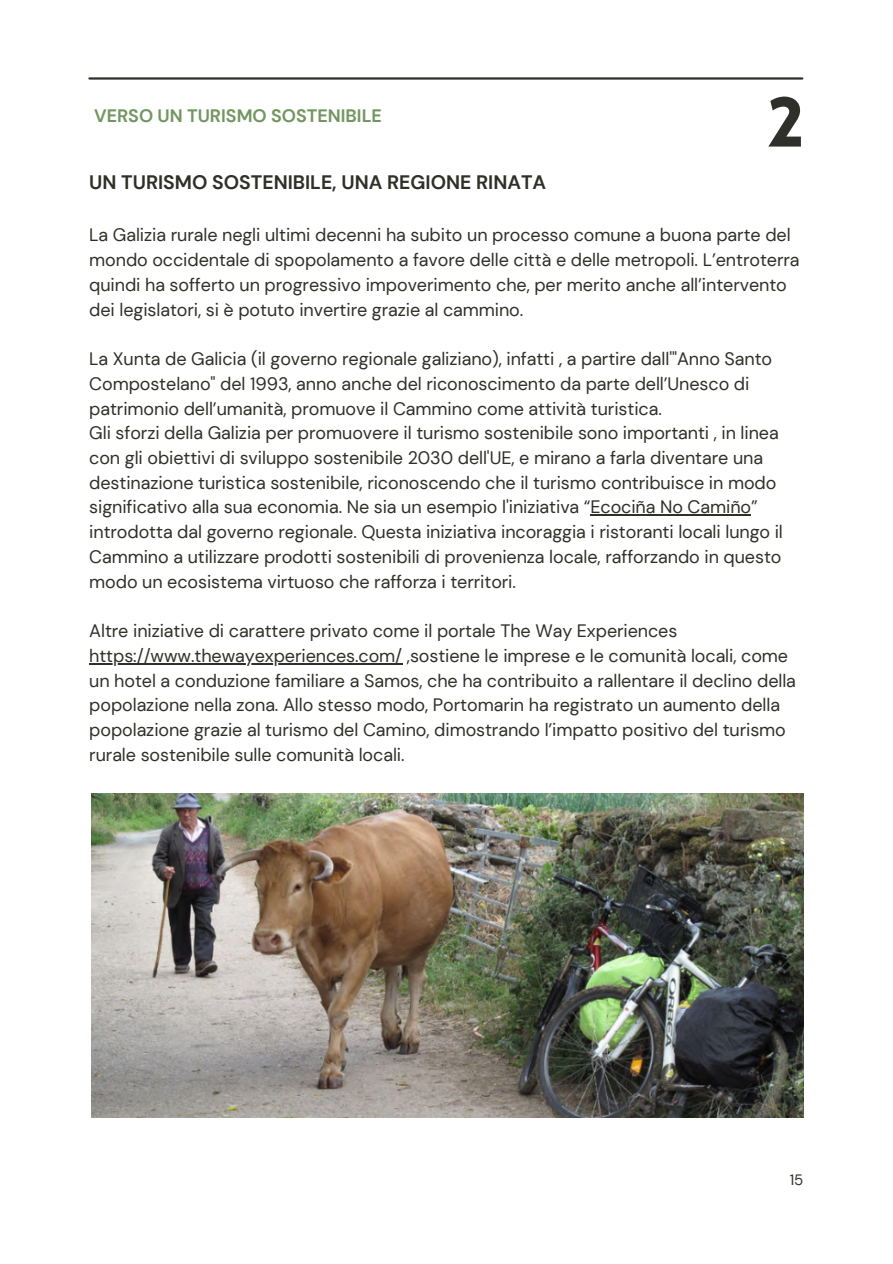
<style>
.page{position:relative;width:893px;height:1264px;background:#fff}
.page>*{position:absolute;margin:0;border:0;box-sizing:border-box;transform-origin:0 0}
.t1{font:900 69px "Lovelo";color:#2f3029}
.t2{font:700 19.5px "DM Sans";color:#2f3029}
.t3{font:18px/24.8px "DM Sans";letter-spacing:-.005em;color:#2f3029}
.t4{font:700 18px "DM Sans";color:#739660}
.t5{font:15px "DM Sans";color:#2f3029}
</style>
<div class="page">
<hr style="left:89px;top:77px;width:713px;height:3px;background:#2f3029">
<img style="left:92px;top:793px;width:711px;height:324px">
<hr style="left:590px;top:514px;width:161px;height:1px;background:#2f3029">
<hr style="left:89px;top:663px;width:313px;height:1px;background:#2f3029">
<p class="t4" style="left:94px;top:104px;width:289px">VERSO UN TURISMO SOSTENIBILE</p>
<p class="t2" style="left:89px;top:169px;width:458px">UN TURISMO SOSTENIBILE, UNA REGIONE RINATA</p>
<p class="t1" style="left:767px;top:95px;width:37px">2</p>
<p class="t3" style="left:89px;top:223px;width:711px">La Galizia rurale negli ultimi decenni ha subito un processo comune a buona parte del mondo occidentale di spopolamento a favore delle città e delle metropoli. L’entroterra quindi ha sofferto un progressivo impoverimento che, per merito anche all’intervento dei legislatori, si è potuto invertire grazie al cammino.</p>
<p class="t3" style="left:89px;top:346px;width:684px">La Xunta de Galicia (il governo regionale galiziano), infatti , a partire dall'"Anno Santo<br>Compostelano" del 1993, anno anche del riconoscimento da parte dell’Unesco di patrimonio dell’umanità, promuove il Cammino come attività turistica.</p>
<p class="t3" style="left:89px;top:421px;width:695px">Gli sforzi della Galizia per promuovere il turismo sostenibile sono importanti , in linea con gli obiettivi di sviluppo sostenibile 2030 dell'UE, e mirano a farla diventare una destinazione turistica sostenibile, riconoscendo che il turismo contribuisce in modo significativo alla sua economia. Ne sia un esempio l'iniziativa “Ecociña No Camiño” introdotta dal governo regionale. Questa iniziativa incoraggia i ristoranti locali lungo il Cammino a utilizzare prodotti sostenibili di provenienza locale, rafforzando in questo modo un ecosistema virtuoso che rafforza i territori.</p>
<p class="t3" style="left:89px;top:618px;width:708px">Altre iniziative di carattere privato come il portale The Way Experiences https://www.thewayexperiences.com/ ,sostiene le imprese e le comunità locali, come un hotel a conduzione familiare a Samos, che ha contribuito a rallentare il declino della popolazione nella zona. Allo stesso modo, Portomarin ha registrato un aumento della popolazione grazie al turismo del Camino, dimostrando l’impatto positivo del turismo rurale sostenibile sulle comunità locali.</p>
<p class="t5" style="left:789px;top:1170px;width:15px">15</p>
</div>
